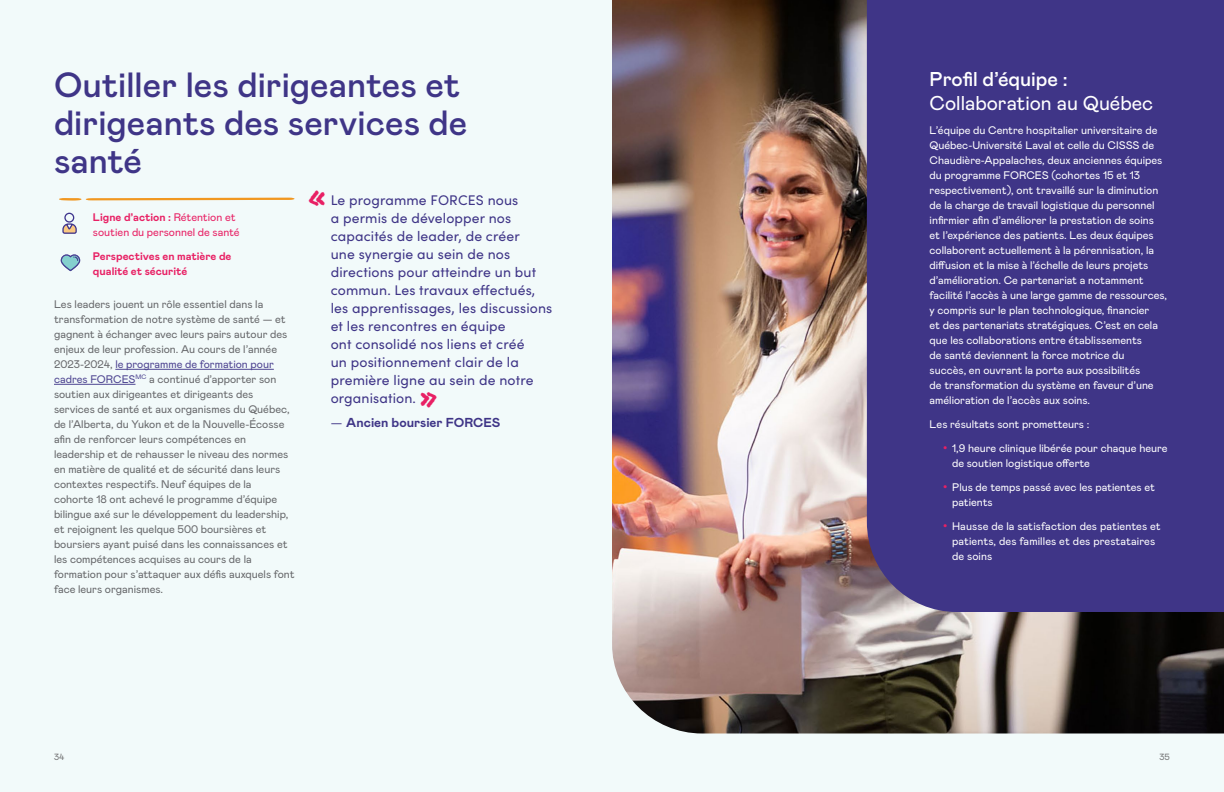
<style>
.page{position:relative;width:1224px;height:792px;background:#f2fafa}
.page>*{position:absolute;margin:0;border:0;box-sizing:border-box;transform-origin:0 0}
.Heading_1_Medium__main__TOC{font:500 35px/38px "Mabry Pro";color:#3f3587}
.t1{font:700 29px "Felt Tip Woman";color:#e82064}
.Heading_2_TOC_Span{font:20px "Mabry Pro";color:#fff}
.Heading_2_TOC{font:500 20px "Mabry Pro";color:#fff}
.Quote_Small{font:14px/18px "Sofia Pro";letter-spacing:.01em;color:#3f3587}
.Paragraph_Small{font:700 13px "Mabry Pro";color:#3f3587}
.Paragraph_Small-2{font:11px/15px "Mabry Pro";color:#fff}
.Paragraph_Small-3{font:11px/15px "Mabry Pro";color:#67686b}
.List_-_bullets_-_level_1{font:11px/15px "Mabry Pro";color:#fff}
.Paragraph_Small-4{font:11px/15px "Mabry Pro";color:#e82064}
.Paragraph_Small-5{font:700 11px/15px "Mabry Pro";color:#e82064}
.t2{font:9px "Mabry Pro";color:#747475}
.s1{font-weight:700}
.s2{color:#4e4591}
.s3{font-weight:400;color:#544b94}
.s4{font-family:"Arial";font-size:12px;color:#e82064}
</style>
<div class="page">
<hr style="left:115px;top:369px;width:159px;height:1px;background:#4e4591">
<hr style="left:54px;top:384px;width:82px;height:1px;background:#4e4591">
<svg style="left:61px;top:254px;width:19px;height:17px"></svg>
<svg style="left:59px;top:198px;width:236px;height:3px"></svg>
<svg style="left:62px;top:212px;width:15px;height:22px"></svg>
<img style="left:612px;top:0;width:612px;height:734px">
<div style="left:867px;top:0;width:357px;height:612px;background:#3f3587"></div>
<h1 class="Heading_1_Medium__main__TOC" style="left:54px;top:64px;width:415px">Outiller les dirigeantes et dirigeants des services de santé</h1>
<p class="Paragraph_Small-4" style="left:93px;top:209px;width:148px"><span class="s1">Ligne d’action :</span> Rétention et soutien du personnel de santé</p>
<p class="Paragraph_Small-5" style="left:93px;top:248px;width:140px">Perspectives en matière de qualité et sécurité</p>
<p class="Paragraph_Small-3" style="left:54px;top:296px;width:242px">Les leaders jouent un rôle essentiel dans la transformation de notre système de santé — et gagnent à échanger avec leurs pairs autour des enjeux de leur profession. Au cours de l’année 2023-2024, <span class="s2">le programme de formation pour cadres FORCES</span><sup>MC</sup> a continué d’apporter son soutien aux dirigeantes et dirigeants des services de santé et aux organismes du Québec, de l’Alberta, du Yukon et de la Nouvelle-Écosse afin de renforcer leurs compétences en leadership et de rehausser le niveau des normes en matière de qualité et de sécurité dans leurs contextes respectifs. Neuf équipes de la<br>cohorte 18 ont achevé le programme d’équipe bilingue axé sur le développement du leadership, et rejoignent les quelque 500 boursières et boursiers ayant puisé dans les connaissances et les compétences acquises au cours de la formation pour s’attaquer aux défis auxquels font face leurs organismes.</p>
<h2 class="t1" style="left:326px;top:216px;width:19px;rotate:-180deg">»</h2>
<p class="Quote_Small" style="left:331px;top:190px;width:223px">Le programme FORCES nous<br>a permis de développer nos capacités de leader, de créer<br>une synergie au sein de nos directions pour atteindre un but commun. Les travaux effectués, les apprentissages, les discussions et les rencontres en équipe<br>ont consolidé nos liens et créé<br>un positionnement clair de la première ligne au sein de notre organisation.</p>
<p class="Paragraph_Small" style="left:331px;top:413px;width:171px"><span class="s3">—</span> Ancien boursier FORCES</p>
<h2 class="t1" style="left:420px;top:382px;width:19px">»</h2>
<h2 class="Heading_2_TOC" style="left:930px;top:65px;width:140px">Profil d’équipe :</h2>
<h1 class="Heading_2_TOC_Span" style="left:930px;top:89px;width:225px">Collaboration au Québec</h1>
<p class="Paragraph_Small-2" style="left:930px;top:122px;width:239px">L’équipe du Centre hospitalier universitaire de Québec-Université Laval et celle du CISSS de Chaudière-Appalaches, deux anciennes équipes du programme FORCES (cohortes 15 et 13 respectivement), ont travaillé sur la diminution de la charge de travail logistique du personnel infirmier afin d’améliorer la prestation de soins et l’expérience des patients. Les deux équipes collaborent actuellement à la pérennisation, la diffusion et la mise à l’échelle de leurs projets d’amélioration. Ce partenariat a notamment facilité l’accès à une large gamme de ressources, y compris sur le plan technologique, financier<br>et des partenariats stratégiques. C’est en cela que les collaborations entre établissements<br>de santé deviennent la force motrice du<br>succès, en ouvrant la porte aux possibilités<br>de transformation du système en faveur d’une amélioration de l’accès aux soins.</p>
<p class="Paragraph_Small-2" style="left:930px;top:416px;width:161px">Les résultats sont prometteurs :</p>
<p class="List_-_bullets_-_level_1" style="left:952px;top:440px;width:217px;text-indent:-9px"><span class="s4">•</span> 1,9 heure clinique libérée pour chaque heure de soutien logistique offerte</p>
<p class="List_-_bullets_-_level_1" style="left:952px;top:479px;width:204px;text-indent:-9px"><span class="s4">•</span> Plus de temps passé avec les patientes et patients</p>
<p class="List_-_bullets_-_level_1" style="left:952px;top:518px;width:210px;text-indent:-9px"><span class="s4">•</span> Hausse de la satisfaction des patientes et patients, des familles et des prestataires de soins</p>
<p class="t2" style="left:54px;top:750px;width:12px">34</p>
<p class="t2" style="left:1159px;top:750px;width:12px">35</p>
</div>
